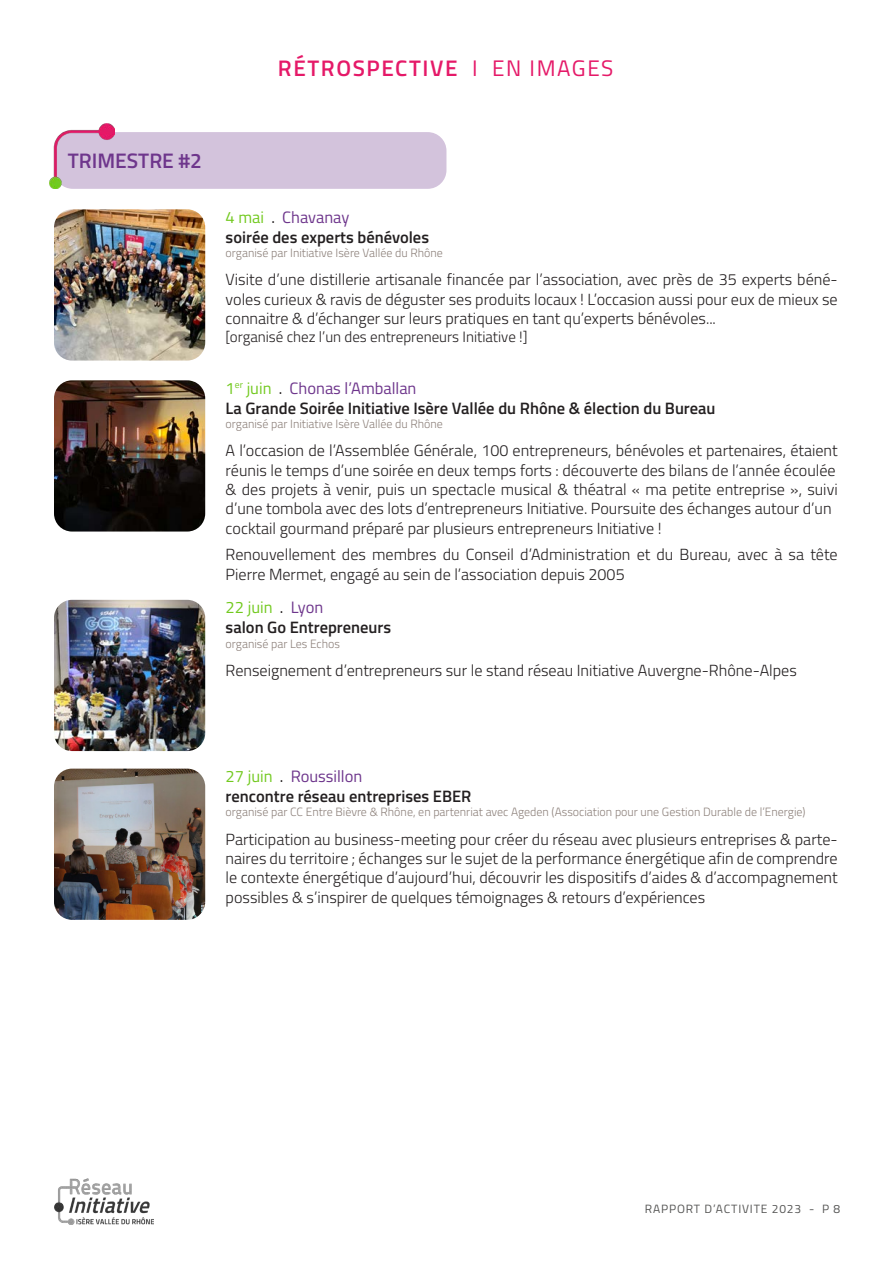
<style>
.page{position:relative;width:893px;height:1263px;background:#fff}
.page>*{position:absolute;margin:0;border:0;box-sizing:border-box;transform-origin:0 0}
.t1{font:600 22.5px "Titillium";letter-spacing:.07em;color:#e51968}
.t2{font:600 21px "Titillium";color:#6e368c}
.t3{font:600 16.5px "Titillium";color:#231f20}
.t4{font:16.5px "Titillium";color:#6e368c}
.t5{font:16.5px "Titillium";color:#72c91f}
.t6{font:300 16.2px/19.4px "Titillium";color:#231f20}
.t7{font:300 15px "Titillium";color:#231f20}
.t8{font:300 12px "Titillium";color:#8d817b}
.t9{font:12px "Titillium";letter-spacing:.07em;color:#575756}
.s1{font-weight:400}
.s2{color:#72c91f}
.s3{color:#231f20}
.s4{color:#6e368c}
</style>
<div class="page">
<img style="left:54px;top:769px;width:151px;height:151px">
<div style="left:55px;top:133px;width:391px;height:55px;background:#d3c3dc;border-radius:18px"></div>
<div style="left:54px;top:132px;width:392px;height:57px;border:2px solid #6e368c;border-radius:18px"></div>
<img style="left:49px;top:123px;width:66px;height:66px">
<img style="left:54px;top:1178px;width:100px;height:46px">
<img style="left:54px;top:600px;width:151px;height:151px">
<img style="left:54px;top:209px;width:151px;height:152px">
<img style="left:54px;top:380px;width:151px;height:151px">
<p class="t1" style="left:278px;top:51px;width:337px">RÉTROSPECTIVE <span class="s1">I EN IMAGES</span></p>
<p class="t2" style="left:68px;top:145px;width:136px">TRIMESTRE #2</p>
<p class="t4" style="left:226px;top:205px;width:125px"><span class="s2">4 mai</span> <span class="s3">.</span> Chavanay</p>
<p class="t3" style="left:226px;top:224px;width:205px">soirée des experts bénévoles</p>
<p class="t8" style="left:226px;top:244px;width:219px">organisé par Initiative Isère Vallée du Rhône</p>
<p class="t6" style="left:226px;top:269px;width:613px;text-align:justify">Visite d’une distillerie artisanale financée par l’association, avec près de 35 experts béné&shy;voles curieux &amp; ravis de déguster ses produits locaux ! L’occasion aussi pour eux de mieux se connaitre &amp; d’échanger sur leurs pratiques en tant qu’experts bénévoles...</p>
<p class="t7" style="left:226px;top:326px;width:303px">[organisé chez l’un des entrepreneurs Initiative !]</p>
<p class="t4" style="left:226px;top:376px;width:192px"><span class="s2">1</span><sup>er</sup> <span class="s2">juin</span> <span class="s3">.</span> Chonas l’Amballan</p>
<p class="t3" style="left:226px;top:395px;width:491px">La Grande Soirée Initiative Isère Vallée du Rhône &amp; élection du Bureau</p>
<p class="t8" style="left:226px;top:415px;width:219px">organisé par Initiative Isère Vallée du Rhône</p>
<p class="t6" style="left:226px;top:440px;width:613px">A l’occasion de l’Assemblée Générale, 100 entrepreneurs, bénévoles et partenaires, étaient réunis le temps d’une soirée en deux temps forts : découverte des bilans de l’année écoulée</p>
<p class="t6" style="left:226px;top:479px;width:614px">&amp; des projets à venir, puis un spectacle musical &amp; théatral « ma petite entreprise », suivi d’une tombola avec des lots d’entrepreneurs Initiative. Poursuite des échanges autour d’un</p>
<p class="t6" style="left:226px;top:518px;width:437px">cocktail gourmand préparé par plusieurs entrepreneurs Initiative !</p>
<p class="t6" style="left:226px;top:544px;width:614px">Renouvellement des membres du Conseil d’Administration et du Bureau, avec à sa tête<br>Pierre Mermet, engagé au sein de l’association depuis 2005</p>
<p class="t5" style="left:226px;top:595px;width:99px">22 juin <span class="s3">.</span> <span class="s4">Lyon</span></p>
<p class="t3" style="left:226px;top:615px;width:167px">salon Go Entrepreneurs</p>
<p class="t8" style="left:226px;top:635px;width:116px">organisé par Les Echos</p>
<p class="t6" style="left:226px;top:660px;width:573px">Renseignement d’entrepreneurs sur le stand réseau Initiative Auvergne-Rhône-Alpes</p>
<p class="t4" style="left:226px;top:764px;width:138px"><span class="s2">27 juin</span> <span class="s3">.</span> Roussillon</p>
<p class="t3" style="left:226px;top:784px;width:247px">rencontre réseau entreprises EBER</p>
<p class="t8" style="left:226px;top:803px;width:581px">organisé par CC Entre Bièvre &amp; Rhône, en partenriat avec Ageden (Association pour une Gestion Durable de l’Energie)</p>
<p class="t6" style="left:226px;top:828px;width:614px;text-align:justify">Participation au business-meeting pour créer du réseau avec plusieurs entreprises &amp; parte&shy;naires du territoire ; échanges sur le sujet de la performance énergétique afin de comprendre le contexte énergétique d’aujourd’hui, découvrir les dispositifs d’aides &amp; d’accompagnement possibles &amp; s’inspirer de quelques témoignages &amp; retours d’expériences</p>
<p class="t9" style="left:645px;top:1199px;width:197px">RAPPORT D’ACTIVITE 2023 - P 8</p>
</div>
